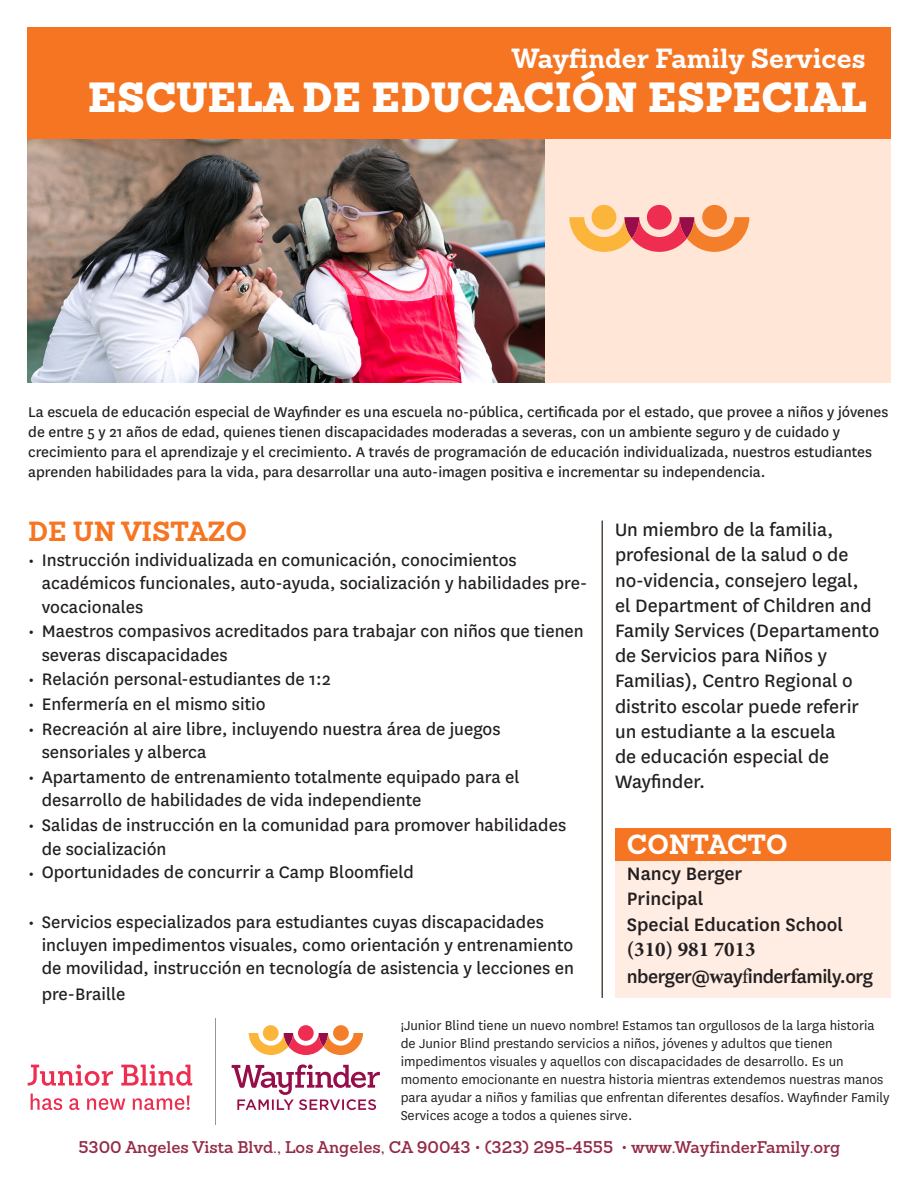
<style>
.page{position:relative;width:918px;height:1188px;background:#fff}
.page>*{position:absolute;margin:0;border:0;box-sizing:border-box;transform-origin:0 0}
.t1{font:900 41.1px "Sanchez";color:#fff}
.t2{font:700 27px "Sanchez";color:#fff}
.t3{font:700 27px "Sanchez";color:#f57523}
.t4{font:21px/25.2px "National";color:#231f20}
.t5{font:500 21px/25.8px "National";color:#231f20}
.t6{font:19.5px/23.4px "National";color:#231f20}
.t7{font:16.5px/19.8px "National";color:#231f20}
.t8{font:600 16.5px "Sanchez";color:#942b48}
.WFS_Newsletter_Story{font:15px/18px "National";color:#231f20}
.s1{font-family:"Minion Pro";font-weight:700}
.s2{font-family:"Minion Pro";font-weight:400}
</style>
<div class="page">
<div style="left:428px;top:27px;width:463px;height:356px;background:#ffe6d7"></div>
<img style="left:28px;top:138px;width:516px;height:245px">
<div style="left:28px;top:27px;width:863px;height:111px;background:#f57523"></div>
<hr style="left:602px;top:521px;width:1px;height:477px;background:#544640">
<div style="left:615px;top:833px;width:276px;height:164px;background:#ffece2"></div>
<div style="left:615px;top:828px;width:276px;height:32px;background:#f57523"></div>
<svg style="left:569px;top:205px;width:180px;height:47px"></svg>
<svg style="left:232px;top:1064px;width:148px;height:46px"></svg>
<svg style="left:249px;top:1025px;width:114px;height:30px"></svg>
<hr style="left:215px;top:1018px;width:1px;height:107px;background:#939598">
<svg style="left:28px;top:1064px;width:85px;height:22px"></svg>
<svg style="left:121px;top:1064px;width:71px;height:22px"></svg>
<svg style="left:31px;top:1094px;width:31px;height:16px"></svg>
<svg style="left:69px;top:1098px;width:10px;height:12px"></svg>
<svg style="left:87px;top:1098px;width:38px;height:12px"></svg>
<svg style="left:133px;top:1095px;width:57px;height:15px"></svg>
<h2 class="t2" style="left:512px;top:40px;width:355px">Wayfinder Family Services</h2>
<p class="t1" style="left:88px;top:69px;width:780px">ESCUELA DE EDUCACIÓN ESPECIAL</p>
<p class="t7" style="left:28px;top:402px;width:862px">La escuela de educación especial de Wayfinder es una escuela no-pública, certificada por el estado, que provee a niños y jóvenes de entre 5 y 21 años de edad, quienes tienen discapacidades moderadas a severas, con un ambiente seguro y de cuidado y crecimiento para el aprendizaje y el crecimiento. A través de programación de educación individualizada, nuestros estudiantes aprenden habilidades para la vida, para desarrollar una auto-imagen positiva e incrementar su independencia.</p>
<p class="t3" style="left:28px;top:513px;width:220px">DE UN VISTAZO</p>
<p class="t6" style="left:42px;top:547px;width:547px;text-indent:-14px">• Instrucción individualizada en comunicación, conocimientos académicos funcionales, auto-ayuda, socialización y habilidades pre&shy;vocacionales</p>
<p class="t6" style="left:42px;top:619px;width:544px;text-indent:-14px">• Maestros compasivos acreditados para trabajar con niños que tienen severas discapacidades</p>
<p class="t6" style="left:28px;top:667px;width:304px">• Relación personal-estudiantes de 1:2</p>
<p class="t6" style="left:28px;top:692px;width:239px">• Enfermería en el mismo sitio</p>
<p class="t6" style="left:42px;top:716px;width:460px;text-indent:-14px">• Recreación al aire libre, incluyendo nuestra área de juegos sensoriales y alberca</p>
<p class="t6" style="left:42px;top:764px;width:479px;text-indent:-14px">• Apartamento de entrenamiento totalmente equipado para el desarrollo de habilidades de vida independiente</p>
<p class="t6" style="left:28px;top:813px;width:539px">• Salidas de instrucción en la comunidad para promover habilidades</p>
<p class="t6" style="left:28px;top:859px;width:387px">• Oportunidades de concurrir a Camp Bloomfield</p>
<p class="t6" style="left:42px;top:836px;width:126px">de socialización</p>
<p class="t6" style="left:42px;top:909px;width:534px;text-indent:-14px">• Servicios especializados para estudiantes cuyas discapacidades incluyen impedimentos visuales, como orientación y entrenamiento de movilidad, instrucción en tecnología de asistencia y lecciones en</p>
<p class="t6" style="left:42px;top:981px;width:85px">pre-Braille</p>
<p class="t4" style="left:615px;top:516px;width:266px">Un miembro de la familia, profesional de la salud o de no-videncia, consejero legal, el Department of Children and<br>Family Services (Departamento de Servicios para Niños y<br>Familias), Centro Regional o distrito escolar puede referir un estudiante a la escuela<br>de educación especial de<br>Wayfinder.</p>
<p class="t2" style="left:627px;top:827px;width:162px">CONTACTO</p>
<p class="t5" style="left:627px;top:859px;width:248px">Nancy Berger<br>Principal<br>Special Education School <span class="s1">(310) 981 7013 </span>nberger@<span class="s1">w</span>ay<span class="s2">f</span>inder<span class="s1">f</span>amily.org</p>
<p class="WFS_Newsletter_Story" style="left:401px;top:1015px;width:490px">¡Junior Blind tiene un nuevo nombre! Estamos tan orgullosos de la larga historia de Junior Blind prestando servicios a niños, jóvenes y adultos que tienen impedimentos visuales y aquellos con discapacidades de desarrollo. Es un momento emocionante en nuestra historia mientras extendemos nuestras manos para ayudar a niños y familias que enfrentan diferentes desafíos. Wayfinder Family Services acoge a todos a quienes sirve.</p>
<p class="t8" style="left:78px;top:1136px;width:763px">5300 Angeles Vista Blvd., Los Angeles, CA 90043 • (323) 295-4555 • www.WayfinderFamily.org</p>
</div>
